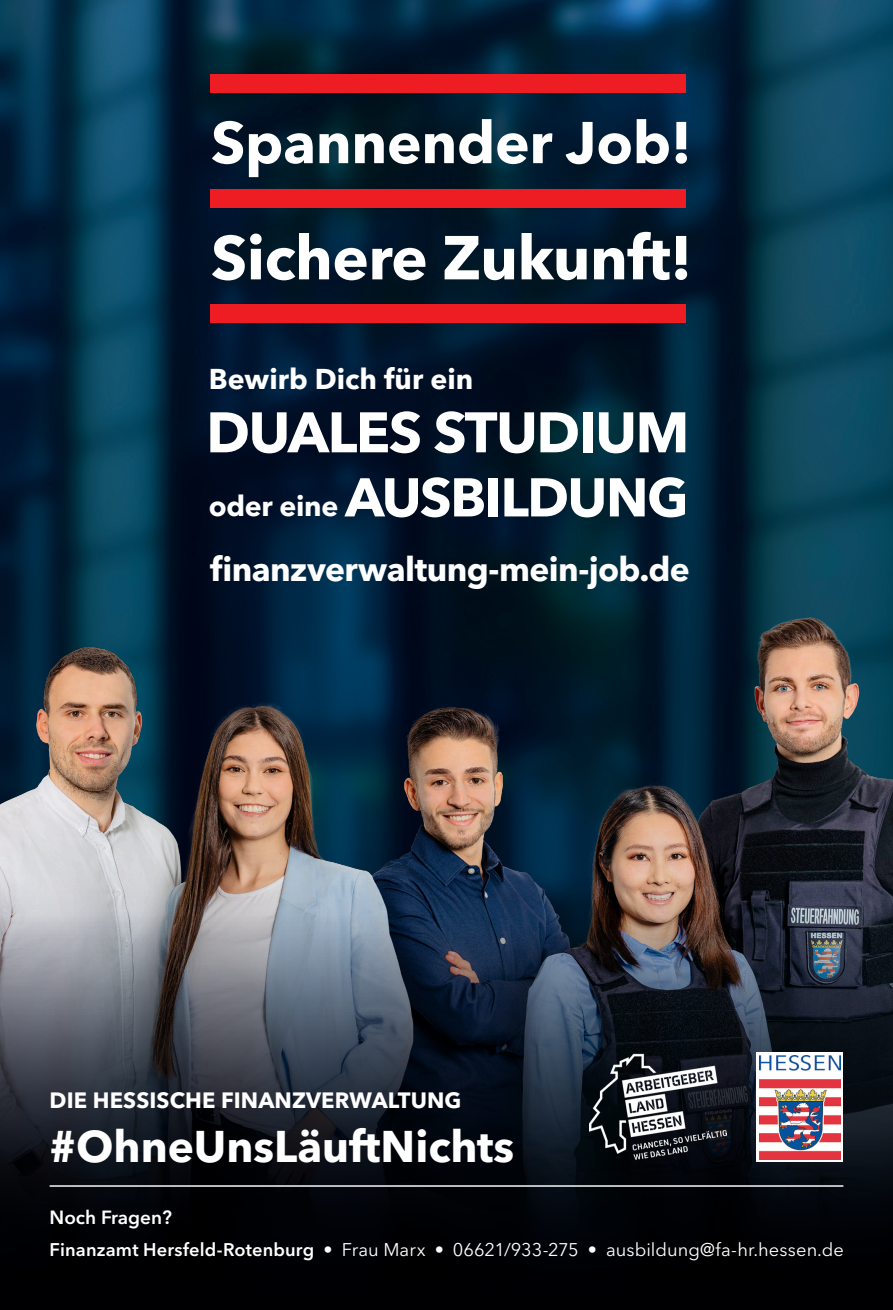
<style>
.page{position:relative;width:893px;height:1310px;background:#fff}
.page>*{position:absolute;margin:0;border:0;box-sizing:border-box;transform-origin:0 0}
.t1{font:700 61.25px "Avenir Next LT Pro";letter-spacing:-.005em;color:#fff}
.t2{font:700 58.27px "Avenir Next LT Pro";letter-spacing:-.005em;color:#fff}
.t3{font:700 56.52px "Avenir Next LT Pro";letter-spacing:-.025em;color:#fff}
.t4{font:700 53.9px "Avenir Next LT Pro";letter-spacing:-.03em;color:#fff}
.t5{font:700 43.93px "Avenir Next LT Pro";color:#fff}
.t6{font:700 33.6px "Avenir Next LT Pro";letter-spacing:-.02em;color:#fff}
.t7{font:700 28.35px "Avenir Next LT Pro";color:#fff}
.t8{font:700 22.05px "Avenir Next LT Pro";letter-spacing:.005em;color:#fff}
.t9{font:600 18.9px "Avenir Next LT Pro";color:#fff}
.t10{font:18.2px "Avenir Next LT Pro";color:#fff}
.s1{font-size:28.35px}
.s2{font-weight:600}
</style>
<div class="page">
<img style="left:0;top:0;width:893px;height:532px">
<img style="left:0;top:532px;width:893px;height:341px">
<img style="left:0;top:873px;width:893px;height:43px">
<div style="left:210px;top:189px;width:476px;height:19px;background:#ee1d23"></div>
<div style="left:210px;top:304px;width:476px;height:19px;background:#ee1d23"></div>
<div style="left:210px;top:74px;width:476px;height:19px;background:#ee1d23"></div>
<svg style="left:0;top:916px;width:893px;height:394px;background:#20252e"></svg>
<svg style="left:756px;top:1052px;width:87px;height:110px"></svg>
<img style="left:760px;top:1055px;width:80px;height:104px">
<hr style="left:50px;top:1185px;width:793px;height:1px;background:#fff">
<img style="left:589px;top:1052px;width:138px;height:110px">
<h2 class="t2" style="left:211px;top:107px;width:482px">Spannender Job!</h2>
<h1 class="t1" style="left:211px;top:220px;width:483px">Sichere Zukunft!</h1>
<h3 class="t7" style="left:209px;top:362px;width:266px">Bewirb Dich für ein</h3>
<h3 class="t3" style="left:206px;top:398px;width:485px">DUALES STUDIUM</h3>
<h3 class="t4" style="left:209px;top:464px;width:481px"><span class="s1">oder eine</span> AUSBILDUNG</h3>
<h3 class="t6" style="left:210px;top:548px;width:481px">finanzverwaltung-mein-job.de</h3>
<p class="t8" style="left:50px;top:1086px;width:413px">DIE HESSISCHE FINANZVERWALTUNG</p>
<h3 class="t5" style="left:50px;top:1120px;width:466px">#OhneUnsLäuftNichts</h3>
<p class="t9" style="left:50px;top:1206px;width:124px">Noch Fragen?</p>
<p class="t10" style="left:50px;top:1238px;width:796px"><span class="s2">Finanzamt Hersfeld-Rotenburg •</span> Frau Marx • 06621/933-275 • ausbildung@fa-hr.hessen.de</p>
</div>
